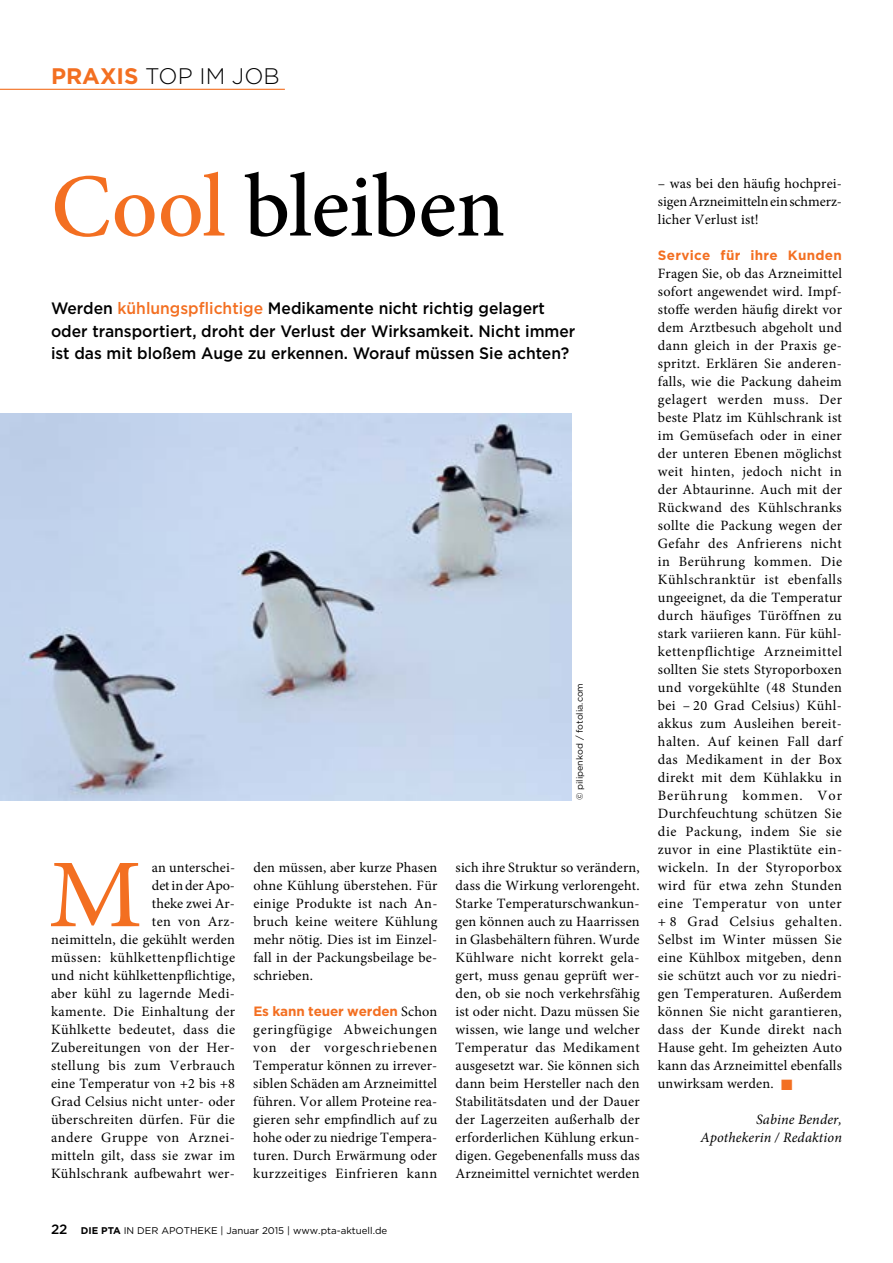
<style>
.page{position:relative;width:893px;height:1263px;background:#fff}
.page>*{position:absolute;margin:0;border:0;box-sizing:border-box;transform-origin:0 0}
.t1{font:97.2px "Minion Pro";color:#f36f21;scale:1.09 1}
.t2{font:500 90px "Minion Pro";letter-spacing:-.01em;color:#000}
.t3{font:300 22.5px "Gotham";color:#000}
.t4{font:500 16.5px/22.5px "Gotham";color:#000;scale:.95 1}
.t5{font:14.25px/18px "Minion Pro";letter-spacing:.015em;color:#000;text-align:justify}
.t6{font:italic 14.25px/18px "Minion Pro";letter-spacing:.01em;color:#000;text-align:right}
.t7{font:700 13.5px "Gotham";letter-spacing:-.01em;color:#f36f21}
.t8{font:700 13.5px "Gotham";letter-spacing:.02em;color:#f36f21}
.t9{font:9.75px "Gotham";color:#000}
.t10{font:9px "Gotham";color:#000}
.s1{font-weight:700;color:#f36f21}
.s2{color:#f36f21}
.s3{font-family:"Minion Pro";font-weight:400;font-size:14.25px;color:#000}
.s4{font-weight:500;font-size:13.5px}
.s5{font-weight:700}
</style>
<div class="page">
<img style="left:0;top:413px;width:571px;height:387px">
<hr style="left:0;top:89px;width:285px;height:1px;background:#f36f21">
<h3 class="t3" style="left:51px;top:62px;width:230px"><span class="s1">PRAXIS</span> TOP IM JOB</h3>
<h2 class="t2" style="left:51px;top:146px;width:456px"><span class="s2">Cool</span> bleiben</h2>
<p class="t4" style="left:51px;top:297px;width:553px">Werden <span class="s2">kühlungspflichtige</span> Medikamente nicht richtig gelagert oder transportiert, droht der Verlust der Wirksamkeit. Nicht immer ist das mit bloßem Auge zu erkennen. Worauf müssen Sie achten?</p>
<p class="t10" style="left:574px;top:800px;width:119px;rotate:-90deg">© pilipenkod / fotolia.com</p>
<p class="t5" style="left:51px;top:859px;width:186px;text-align:right">an unterschei-<br>det in der Apo-<br>theke zwei Ar-<br>ten von Arz-<br>neimitteln, die gekühlt werden müssen: kühlkettenpflichtige und nicht kühlkettenpflichtige, aber kühl zu lagernde Medi&shy;kamente. Die Einhaltung der<br>Kühlkette bedeutet, dass die<br>Zubereitungen von der Her&shy;stellung bis zum Verbrauch eine Temperatur von +2 bis +8<br>Grad Celsius nicht unter- oder überschreiten dürfen. Für die andere Gruppe von Arznei&shy;mitteln gilt, dass sie zwar im<br>Kühlschrank aufbewahrt wer-</p>
<p class="t5" style="left:253px;top:859px;width:186px">den müssen, aber kurze Phasen ohne Kühlung überstehen. Für einige Produkte ist nach An&shy;bruch keine weitere Kühlung mehr nötig. Dies ist im Einzel&shy;fall in der Packungsbeilage be&shy;schrieben.</p>
<h1 class="t1" style="left:48px;top:830px;width:88px">M</h1>
<p class="t7" style="left:253px;top:1002px;width:186px">Es kann teuer werden <span class="s3">Schon</span></p>
<p class="t5" style="left:253px;top:1021px;width:186px">geringfügige Abweichungen von der vorgeschriebenen Temperatur können zu irrever&shy;siblen Schäden am Arzneimittel führen. Vor allem Proteine rea&shy;gieren sehr empfindlich auf zu hohe oder zu niedrige Tempera&shy;turen. Durch Erwärmung oder kurzzeitiges Einfrieren kann</p>
<p class="t9" style="left:51px;top:1224px;width:338px"><span class="s4">22</span> <span class="s5">DIE PTA</span> IN DER APOTHEKE | Januar 2015 | www.pta-aktuell.de</p>
<p class="t5" style="left:456px;top:859px;width:186px">sich ihre Struktur so verändern, dass die Wirkung verlorengeht.<br>Starke Temperaturschwankun&shy;gen können auch zu Haarrissen in Glasbehältern führen. Wurde Kühlware nicht korrekt gela&shy;gert, muss genau geprüft wer&shy;den, ob sie noch verkehrsfähig ist oder nicht. Dazu müssen Sie wissen, wie lange und welcher Temperatur das Medikament ausgesetzt war. Sie können sich dann beim Hersteller nach den Stabilitätsdaten und der Dauer der Lagerzeiten außerhalb der erforderlichen Kühlung erkun&shy;digen. Gegebenenfalls muss das Arzneimittel vernichtet werden</p>
<p class="t5" style="left:658px;top:175px;width:186px">– was bei den häufig hochprei&shy;sigen Arzneimitteln ein schmerz&shy;licher Verlust ist!</p>
<p class="t8" style="left:658px;top:246px;width:185px">Service für ihre Kunden</p>
<p class="t5" style="left:658px;top:265px;width:186px">Fragen Sie, ob das Arzneimittel sofort angewendet wird. Impf&shy;stoffe werden häufig direkt vor dem Arztbesuch abgeholt und dann gleich in der Praxis ge&shy;spritzt. Erklären Sie anderen&shy;falls, wie die Packung daheim gelagert werden muss. Der beste Platz im Kühlschrank ist im Gemüsefach oder in einer der unteren Ebenen möglichst weit hinten, jedoch nicht in der Abtaurinne. Auch mit der Rückwand des Kühlschranks sollte die Packung wegen der Gefahr des Anfrierens nicht in Berührung kommen. Die Kühlschranktür ist ebenfalls ungeeignet, da die Temperatur durch häufiges Türöffnen zu stark variieren kann. Für kühl&shy;kettenpflichtige Arzneimittel sollten Sie stets Styroporboxen und vorgekühlte (48 Stunden bei – 20 Grad Celsius) Kühl&shy;akkus zum Ausleihen bereit&shy;halten. Auf keinen Fall darf das Medikament in der Box direkt mit dem Kühlakku in Berührung kommen. Vor Durchfeuchtung schützen Sie die Packung, indem Sie sie zuvor in eine Plastiktüte ein&shy;wickeln. In der Styroporbox wird für etwa zehn Stunden eine Temperatur von unter + 8 Grad Celsius gehalten.<br>Selbst im Winter müssen Sie eine Kühlbox mitgeben, denn sie schützt auch vor zu niedri&shy;gen Temperaturen. Außerdem können Sie nicht garantieren, dass der Kunde direkt nach Hause geht. Im geheizten Auto kann das Arzneimittel ebenfalls unwirksam werden. <span class="s2">■</span></p>
<p class="t6" style="left:700px;top:1111px;width:143px">Sabine Bender,<br>Apothekerin / Redaktion</p>
</div>
